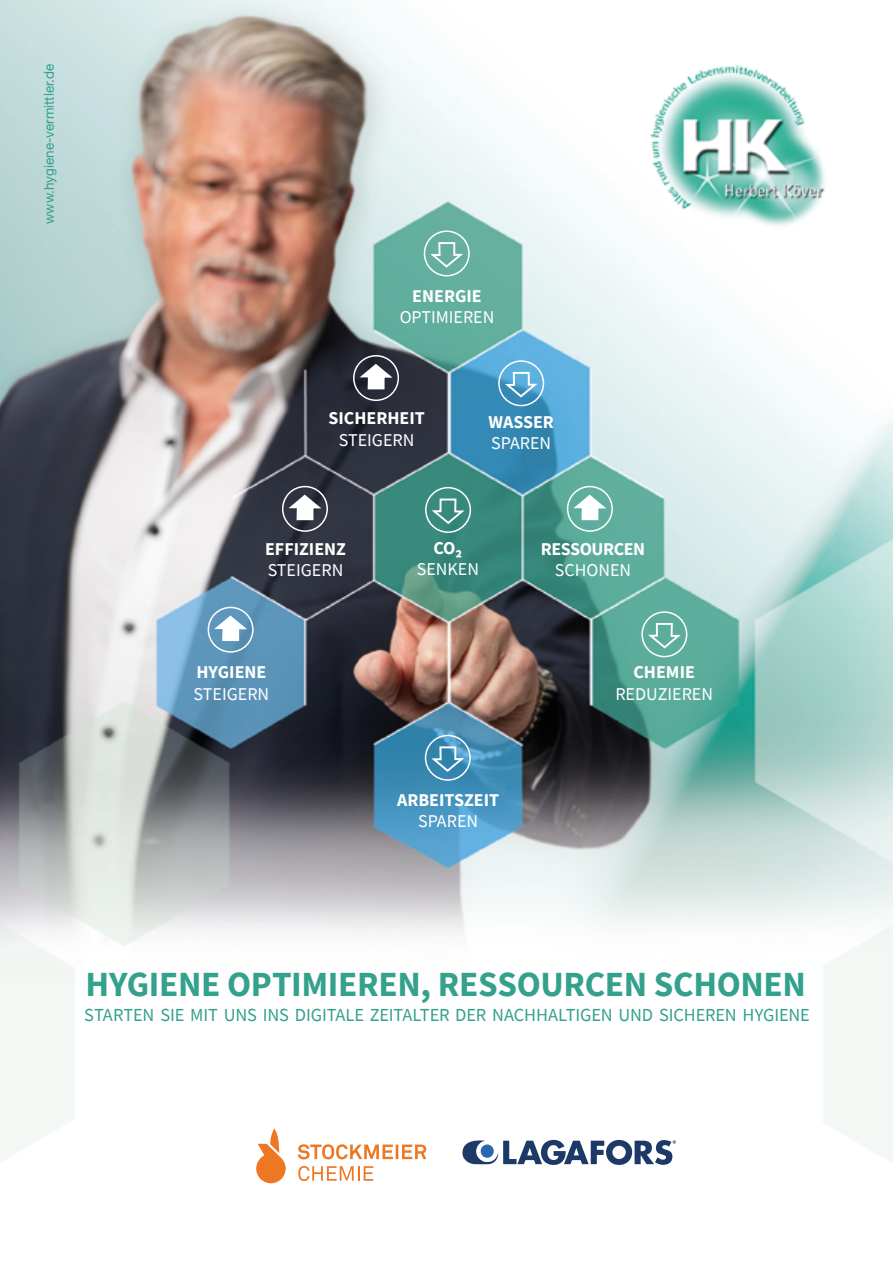
<style>
.page{position:relative;width:893px;height:1263px;background:#fff}
.page>*{position:absolute;margin:0;border:0;box-sizing:border-box;transform-origin:0 0}
.t1{font:700 35.25px "Source Sans Pro";letter-spacing:-.01em;color:#33a18c}
.t2{font:18.3px "Source Sans Pro";letter-spacing:-.01em;color:#33a18c}
.t3{font:18px "Source Sans Pro";color:#fff}
.t4{font:700 18px "Source Sans Pro";color:#fff}
.t5{font:700 18px "Source Sans Pro";letter-spacing:-.025em;color:#fff}
.t6{font:13.5px "Helvetica Neue";color:#33a18c}
</style>
<div class="page">
<img style="left:0;top:0;width:893px;height:1184px">
<svg style="left:298px;top:1144px;width:128px;height:15px"></svg>
<svg style="left:256px;top:1128px;width:30px;height:55px"></svg>
<svg style="left:298px;top:1166px;width:75px;height:15px"></svg>
<svg style="left:462px;top:1139px;width:214px;height:26px"></svg>
<div style="left:641px;top:611px;width:46px;height:46px;border:2px solid #fff;border-radius:50%"></div>
<svg style="left:645px;top:622px;width:38px;height:28px"></svg>
<div style="left:282px;top:486px;width:46px;height:46px;border:2px solid #fff;border-radius:50%"></div>
<svg style="left:286px;top:493px;width:38px;height:28px"></svg>
<div style="left:567px;top:486px;width:46px;height:46px;border:2px solid #fff;border-radius:50%"></div>
<svg style="left:571px;top:493px;width:38px;height:28px"></svg>
<div style="left:425px;top:487px;width:46px;height:46px;border:2px solid #fff;border-radius:50%"></div>
<svg style="left:429px;top:497px;width:38px;height:28px"></svg>
<div style="left:498px;top:360px;width:46px;height:46px;border:2px solid #fff;border-radius:50%"></div>
<svg style="left:502px;top:371px;width:38px;height:28px"></svg>
<div style="left:353px;top:355px;width:46px;height:46px;border:2px solid #fff;border-radius:50%"></div>
<svg style="left:357px;top:362px;width:38px;height:28px"></svg>
<div style="left:424px;top:230px;width:46px;height:46px;border:2px solid #fff;border-radius:50%"></div>
<svg style="left:428px;top:241px;width:38px;height:28px"></svg>
<div style="left:208px;top:607px;width:46px;height:46px;border:2px solid #fff;border-radius:50%"></div>
<svg style="left:212px;top:614px;width:38px;height:28px"></svg>
<div style="left:425px;top:735px;width:46px;height:46px;border:2px solid #fff;border-radius:50%"></div>
<svg style="left:429px;top:745px;width:38px;height:28px"></svg>
<p class="t6" style="left:39px;top:224px;width:161px;rotate:-90deg">www.hygiene-vermittler.de</p>
<p class="t4" style="left:412px;top:283px;width:71px">ENERGIE</p>
<p class="t3" style="left:400px;top:306px;width:96px">OPTIMIEREN</p>
<p class="t4" style="left:328px;top:406px;width:98px">SICHERHEIT</p>
<p class="t3" style="left:339px;top:428px;width:77px">STEIGERN</p>
<p class="t4" style="left:488px;top:409px;width:67px">WASSER</p>
<p class="t3" style="left:491px;top:432px;width:62px">SPAREN</p>
<p class="t4" style="left:265px;top:537px;width:82px">EFFIZIENZ</p>
<p class="t3" style="left:268px;top:559px;width:77px">STEIGERN</p>
<p class="t4" style="left:197px;top:660px;width:71px">HYGIENE</p>
<p class="t3" style="left:194px;top:682px;width:77px">STEIGERN</p>
<p class="t4" style="left:433px;top:535px;width:30px">CO₂</p>
<p class="t3" style="left:417px;top:558px;width:64px">SENKEN</p>
<p class="t5" style="left:541px;top:537px;width:106px">RESSOURCEN</p>
<p class="t3" style="left:555px;top:559px;width:78px">SCHONEN</p>
<p class="t4" style="left:633px;top:660px;width:63px">CHEMIE</p>
<p class="t3" style="left:615px;top:682px;width:99px">REDUZIEREN</p>
<p class="t4" style="left:397px;top:788px;width:104px">ARBEITSZEIT</p>
<p class="t3" style="left:418px;top:810px;width:62px">SPAREN</p>
<h1 class="t1" style="left:85px;top:960px;width:722px">HYGIENE OPTIMIEREN, RESSOURCEN SCHONEN</h1>
<p class="t2" style="left:84px;top:1003px;width:727px">STARTEN SIE MIT UNS INS DIGITALE ZEITALTER DER NACHHALTIGEN UND SICHEREN HYGIENE</p>
</div>
